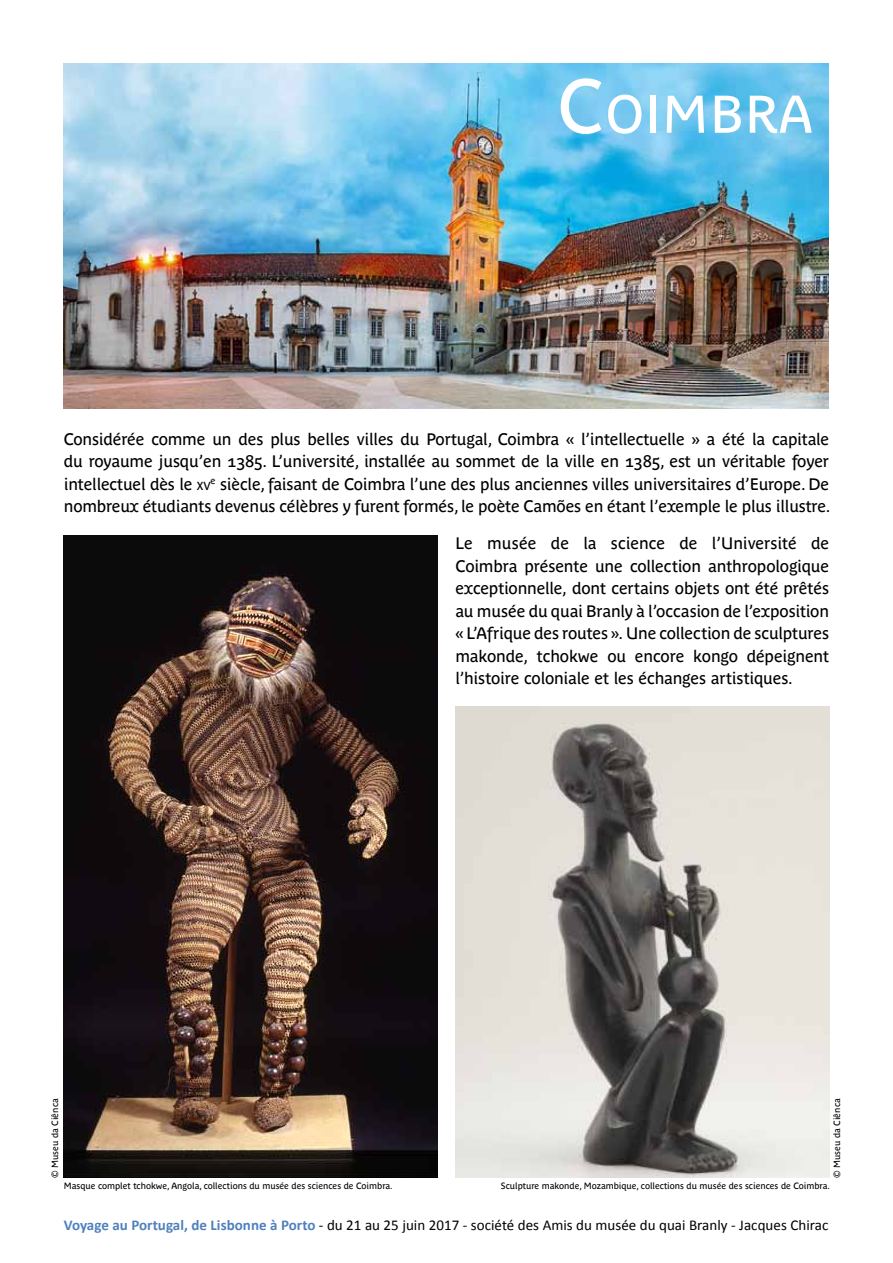
<style>
.page{position:relative;width:893px;height:1263px;background:#fff}
.page>*{position:absolute;margin:0;border:0;box-sizing:border-box;transform-origin:0 0}
.t1{font:52.5px "Parisine Plus Std";letter-spacing:.03em;color:#fff}
.t2{font:16.5px/22.5px "Parisine Plus Std";letter-spacing:-.01em;color:#000;text-align:justify}
.t3{font:15px "Calibri";letter-spacing:.005em;color:#000}
.t4{font:9px "Parisine Plus Std";color:#000}
.s1{font-size:75px}
.s2{font-size:11.55px}
.s3{font-weight:700;color:#4f81bd}
</style>
<div class="page">
<img style="left:64px;top:64px;width:764px;height:344px">
<img style="left:64px;top:535px;width:373px;height:643px">
<img style="left:455px;top:707px;width:374px;height:471px">
<h1 class="t1" style="left:557px;top:84px;width:257px"><span class="s1">C</span>OIMBRA</h1>
<p class="t2" style="left:64px;top:427px;width:768px">Considérée comme un des plus belles villes du Portugal, Coimbra « l’intellectuelle » a été la capitale du royaume jusqu’en 1385. L’université, installée au sommet de la ville en 1385, est un véritable foyer intellectuel dès le <span class="s2">XV</span><sup>e</sup> siècle, faisant de Coimbra l’une des plus anciennes villes universitaires d’Europe. De nombreux étudiants devenus célèbres y furent formés, le poète Camões en étant l’exemple le plus illustre.</p>
<p class="t2" style="left:455px;top:532px;width:375px">Le musée de la science de l’Université de Coimbra présente une collection anthropologique exceptionnelle, dont certains objets ont été prêtés au musée du quai Branly à l’occasion de l’exposition « L’Afrique des routes ». Une collection de sculptures makonde, tchokwe ou encore kongo dépeignent l’histoire coloniale et les échanges artistiques.</p>
<p class="t4" style="left:50px;top:1178px;width:81px;rotate:-90deg">© Museu da Ciênca</p>
<p class="t4" style="left:832px;top:1178px;width:81px;rotate:-90deg">© Museu da Ciênca</p>
<p class="t4" style="left:64px;top:1180px;width:330px">Masque complet tchokwe, Angola, collections du musée des sciences de Coimbra.</p>
<p class="t4" style="left:501px;top:1180px;width:331px">Sculpture makonde, Mozambique, collections du musée des sciences de Coimbra.</p>
<p class="t3" style="left:64px;top:1215px;width:766px"><span class="s3">Voyage au Portugal, de Lisbonne à Porto</span> - du 21 au 25 juin 2017 - société des Amis du musée du quai Branly - Jacques Chirac</p>
</div>
